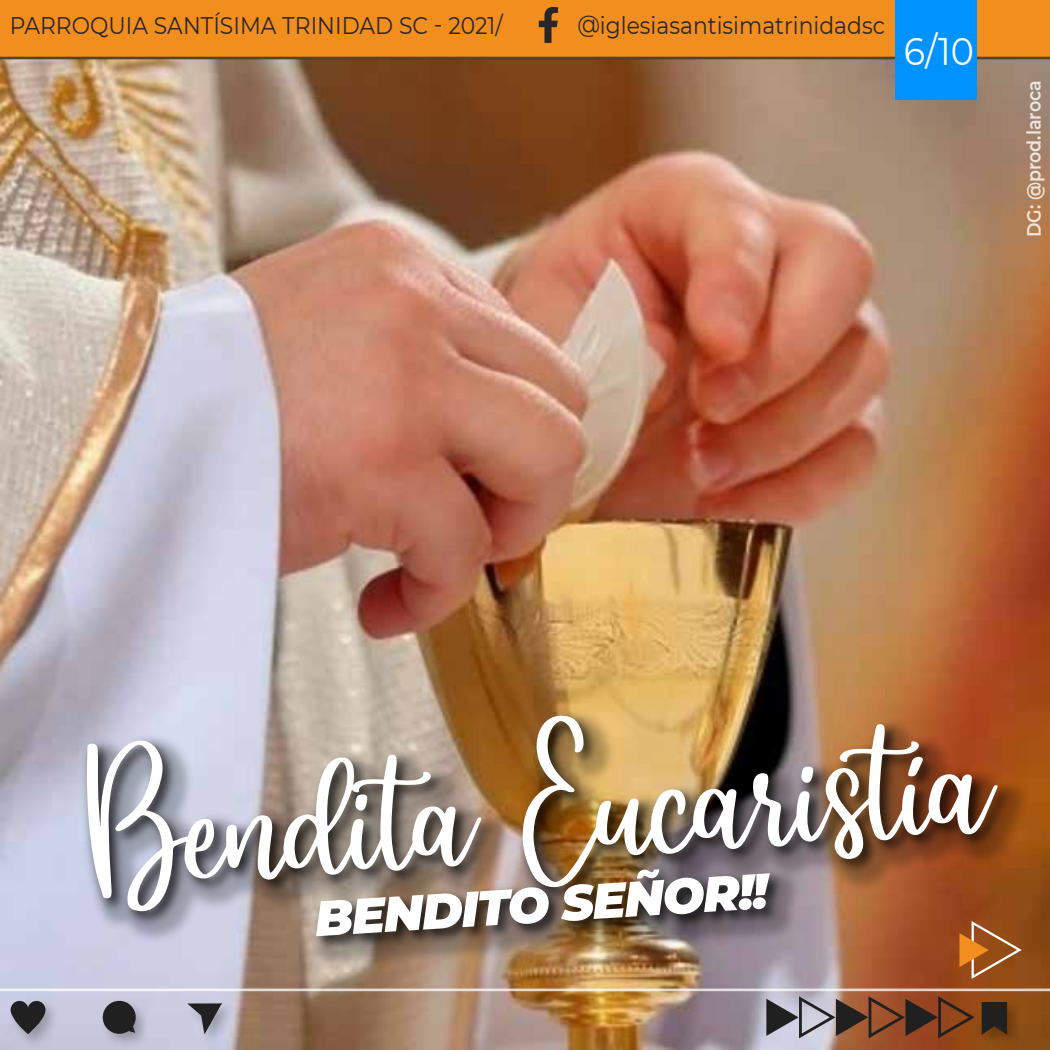
<style>
.page{position:relative;width:1050px;height:1050px;background:#fff}
.page>*{position:absolute;margin:0;border:0;box-sizing:border-box;transform-origin:0 0}
.t1{font:111.91px "heybutterfly";color:#fff}
.t2{font:italic 900 49.61px "Montserrat";color:#fff}
.t3{font:38.5px "Montserrat";color:#fff;scale:.91 1}
.t4{font:24.06px "Montserrat";color:#282628;scale:.91 1}
.t5{font:600 19.25px "Montserrat";color:#fff;scale:.91 1}
</style>
<div class="page">
<img style="left:0;top:59px;width:1050px;height:991px">
<div style="left:0;top:0;width:1050px;height:58px;background:#f28e1e"></div>
<hr style="left:0;top:989px;width:1050px;height:2px;background:#fff">
<hr style="left:0;top:57px;width:1050px;height:2px;background:#282628">
<div style="left:895px;top:0;width:82px;height:100px;background:#0092ff"></div>
<img style="left:4px;top:994px;width:1022px;height:56px">
<svg style="left:11px;top:1001px;width:34px;height:33px"></svg>
<svg style="left:103px;top:1001px;width:33px;height:33px"></svg>
<svg style="left:982px;top:1002px;width:25px;height:33px"></svg>
<svg style="left:187px;top:1003px;width:35px;height:31px"></svg>
<svg style="left:539px;top:7px;width:19px;height:36px"></svg>
<img style="left:71px;top:681px;width:954px;height:302px">
<p class="t4" style="left:10px;top:8px;width:543px">PARROQUIA SANTÍSIMA TRINIDAD SC - 2021/</p>
<p class="t4" style="left:577px;top:8px;width:340px">@iglesiasantisimatrinidadsc</p>
<h3 class="t3" style="left:904px;top:24px;width:79px">6/10</h3>
<p class="t5" style="left:1021px;top:237px;width:174px;rotate:-90deg">DG: @prod.laroca</p>
<h1 class="t1" style="left:80px;top:791px;width:906px;rotate:-4deg">Bendita Eucaristía</h1>
<h2 class="t2" style="left:312px;top:883px;width:455px;rotate:-4deg">BENDITO SEÑOR!!</h2>
</div>
